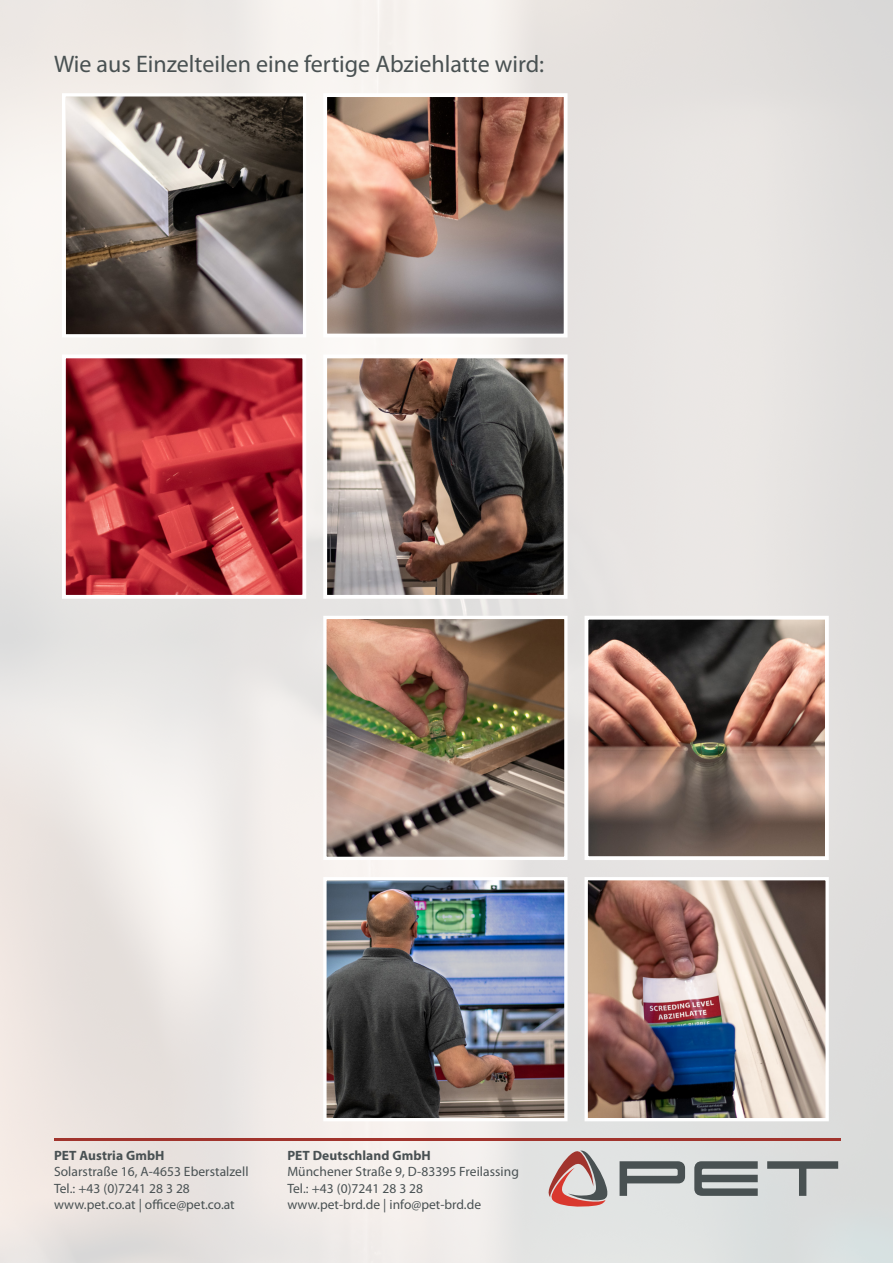
<style>
.page{position:relative;width:893px;height:1263px;background:#fff}
.page>*{position:absolute;margin:0;border:0;box-sizing:border-box;transform-origin:0 0}
.t1{font:24px "Myriad Pro";color:#495152}
.t2{font:13.5px/16.2px "Myriad Pro";letter-spacing:.005em;color:#495153}
.t3{font:700 13.5px "Myriad Pro";letter-spacing:.005em;color:#495153}
</style>
<div class="page">
<img style="left:0;top:0;width:893px;height:1263px">
<img style="left:327px;top:620px;width:236px;height:236px">
<div style="left:323px;top:616px;width:244px;height:244px;border:3px solid #fff"></div>
<img style="left:66px;top:97px;width:236px;height:236px">
<div style="left:62px;top:93px;width:244px;height:244px;border:3px solid #fff"></div>
<img style="left:589px;top:621px;width:235px;height:234px">
<div style="left:584px;top:616px;width:245px;height:244px;border:4px solid #fff"></div>
<img style="left:67px;top:359px;width:234px;height:235px">
<div style="left:62px;top:354px;width:244px;height:245px;border:4px solid #fff"></div>
<img style="left:327px;top:881px;width:236px;height:236px">
<div style="left:323px;top:877px;width:244px;height:244px;border:3px solid #fff"></div>
<img style="left:589px;top:881px;width:236px;height:236px">
<div style="left:585px;top:877px;width:244px;height:244px;border:3px solid #fff"></div>
<img style="left:328px;top:359px;width:234px;height:235px">
<div style="left:323px;top:354px;width:244px;height:245px;border:4px solid #fff"></div>
<img style="left:328px;top:98px;width:234px;height:234px">
<div style="left:323px;top:93px;width:244px;height:244px;border:4px solid #fff"></div>
<hr style="left:54px;top:1138px;width:787px;height:2px;background:#a1342d">
<svg style="left:620px;top:1161px;width:65px;height:35px"></svg>
<svg style="left:694px;top:1161px;width:64px;height:35px"></svg>
<svg style="left:767px;top:1161px;width:71px;height:35px"></svg>
<svg style="left:548px;top:1150px;width:59px;height:58px"></svg>
<h1 class="t1" style="left:54px;top:51px;width:492px">Wie aus Einzelteilen eine fertige Abziehlatte wird:</h1>
<p class="t3" style="left:54px;top:1147px;width:112px">PET Austria GmbH</p>
<p class="t2" style="left:54px;top:1164px;width:196px">Solarstraße 16, A-4653 Eberstalzell<br>Tel.: +43 (0)7241 28 3 28 www.pet.co.at | office@pet.co.at</p>
<p class="t3" style="left:287px;top:1147px;width:145px">PET Deutschland GmbH</p>
<p class="t2" style="left:287px;top:1164px;width:233px">Münchener Straße 9, D-83395 Freilassing<br>Tel.: +43 (0)7241 28 3 28 www.pet-brd.de | info@pet-brd.de</p>
</div>
